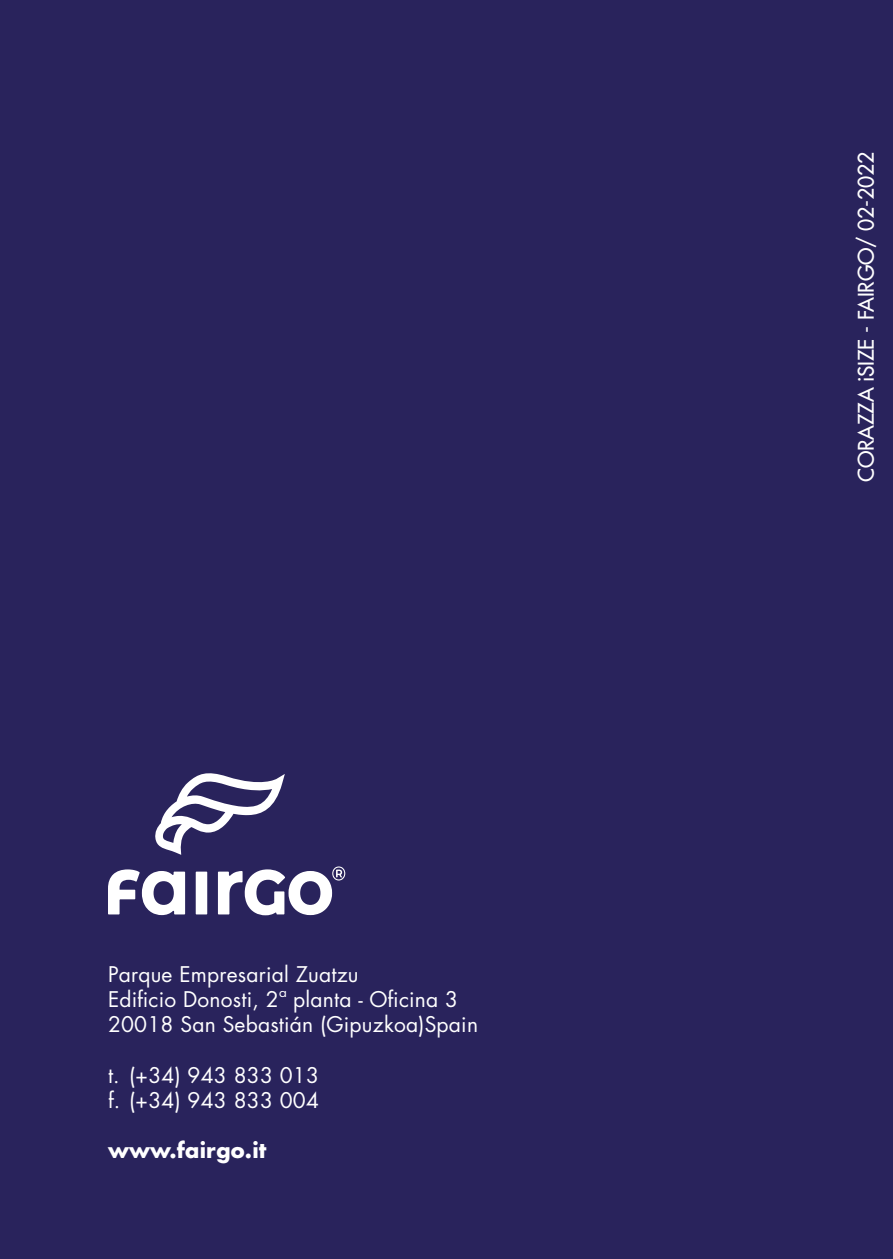
<style>
.page{position:relative;width:893px;height:1259px;background:#29235c}
.page>*{position:absolute;margin:0;border:0;box-sizing:border-box;transform-origin:0 0}
.t1{font:21px/25.2px "Futura Std";letter-spacing:.01em;color:#fff}
.t2{font:500 21px "Futura Std";letter-spacing:-.01em;color:#fff}
.t3{font:700 21px "Futura Std";letter-spacing:.01em;color:#fff}
</style>
<div class="page">
<div style="left:196px;top:871px;width:11px;height:43px;background:#fff"></div>
<svg style="left:108px;top:869px;width:77px;height:46px"></svg>
<svg style="left:218px;top:866px;width:127px;height:49px"></svg>
<svg style="left:155px;top:773px;width:130px;height:82px"></svg>
<p class="t1" style="left:108px;top:962px;width:372px">Parque Empresarial Zuatzu<br>Edificio Donosti, 2ª planta - Oficina 3<br>20018 San Sebastián (Gipuzkoa)Spain</p>
<p class="t1" style="left:108px;top:1062px;width:213px">t. (+34) 943 833 013 f. (+34) 943 833 004</p>
<p class="t3" style="left:108px;top:1136px;width:160px">www.fairgo.it</p>
<p class="t2" style="left:853px;top:481px;width:331px;rotate:-90deg">CORAZZA iSIZE - FAIRGO/ 02-2022</p>
</div>
